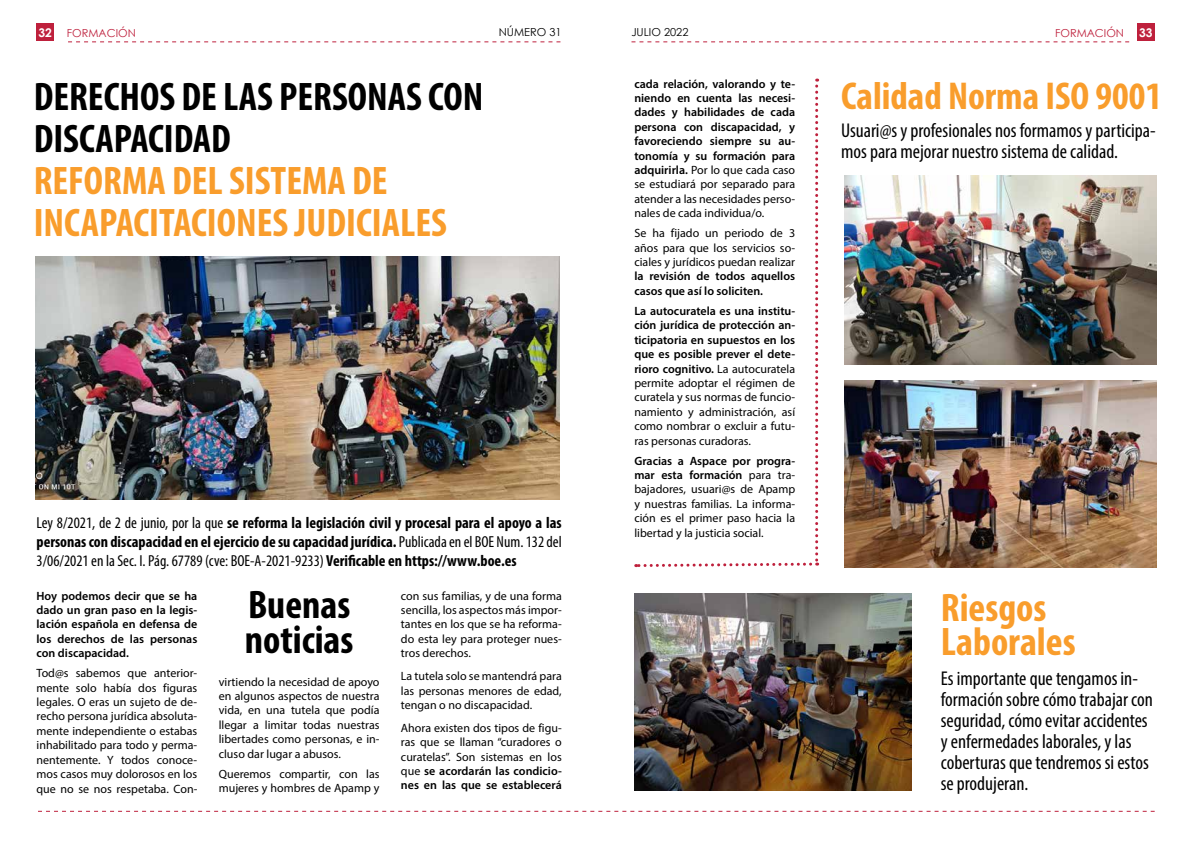
<style>
.page{position:relative;width:1191px;height:842px;background:#fff}
.page>*{position:absolute;margin:0;border:0;box-sizing:border-box;transform-origin:0 0}
.t1{font:700 condensed 40px/42px "Myriad Pro";color:#f99d2c}
.t2{font:700 condensed 40px/42px "Myriad Pro";color:#000}
.t3{font:700 condensed 39px "Myriad Pro";color:#f99d2c}
.t4{font:condensed 20px/21px "Myriad Pro";color:#000}
.t5{font:700 condensed 16px/19px "Myriad Pro";color:#000;text-align:justify}
.t6{font:12px/14.4px "Myriad Pro";color:#000;text-align:justify}
.t7{font:600 12px/14.4px "Myriad Pro";color:#000;text-align:justify}
.t8{font:700 12px "Century Gothic";color:#fff}
.t9{font:11px "Century Gothic";color:#be203c}
.t10{font:11px "Century Gothic";color:#000}
.s1{font-weight:400}
.s2{font-weight:600}
</style>
<div class="page">
<svg style="left:38px;top:811px;width:1116px;height:1px"></svg>
<svg style="left:68px;top:41px;width:492px;height:1px"></svg>
<svg style="left:631px;top:41px;width:498px;height:1px"></svg>
<div style="left:36px;top:23px;width:18px;height:18px;background:#be203c"></div>
<div style="left:1137px;top:23px;width:17px;height:18px;background:#be203c"></div>
<img style="left:36px;top:257px;width:523px;height:243px">
<svg style="left:636px;top:79px;width:182px;height:489px"></svg>
<img style="left:844px;top:175px;width:312px;height:189px">
<img style="left:844px;top:380px;width:312px;height:187px">
<img style="left:634px;top:594px;width:277px;height:196px">
<p class="t8" style="left:38px;top:23px;width:15px">32</p>
<p class="t9" style="left:67px;top:25px;width:70px">FORMACIÓN</p>
<p class="t10" style="left:499px;top:25px;width:64px">NÚMERO 31</p>
<p class="t10" style="left:631px;top:24px;width:59px">JULIO 2022</p>
<p class="t9" style="left:1055px;top:25px;width:70px">FORMACIÓN</p>
<p class="t8" style="left:1139px;top:23px;width:15px">33</p>
<p class="t7" style="left:634px;top:76px;width:162px">cada relación, valorando y te&shy;niendo en cuenta las necesi&shy;dades y habilidades de cada persona con discapacidad, y favoreciendo siempre su au&shy;tonomía y su formación para adquirirla. <span class="s1">Por lo que cada caso se estudiará por separado para atender a las necesidades perso&shy;nales de cada individua/o.</span></p>
<p class="t6" style="left:634px;top:226px;width:162px">Se ha fijado un periodo de 3 años para que los servicios so&shy;ciales y jurídicos puedan realizar</p>
<p class="t7" style="left:634px;top:269px;width:162px">la revisión de todos aquellos casos que así lo soliciten.</p>
<p class="t6" style="left:634px;top:303px;width:162px"><span class="s2">La autocuratela es una institu&shy;ción jurídica de protección an&shy;ticipatoria en supuestos en los que es posible prever el dete&shy;rioro cognitivo.</span> La autocuratela permite adoptar el régimen de curatela y sus normas de funcio&shy;namiento y administración, así como nombrar o excluir a futu&shy;ras personas curadoras.</p>
<p class="t6" style="left:634px;top:453px;width:162px"><span class="s2">Gracias a Aspace por progra&shy;mar esta formación</span> para tra&shy;bajadores, usuari@s de Apamp y nuestras familias. La informa&shy;ción es el primer paso hacia la libertad y la justicia social.</p>
<h2 class="t3" style="left:841px;top:72px;width:322px">Calidad Norma ISO 9001</h2>
<h1 class="t2" style="left:34px;top:75px;width:451px">DERECHOS DE LAS PERSONAS CON<br>DISCAPACIDAD</h1>
<h1 class="t1" style="left:34px;top:159px;width:414px">REFORMA DEL SISTEMA DE<br>INCAPACITACIONES JUDICIALES</h1>
<h3 class="t4" style="left:841px;top:119px;width:316px">Usuari@s y profesionales nos formamos y participa&shy;mos para mejorar nuestro sistema de calidad.</h3>
<p class="t5" style="left:37px;top:513px;width:526px"><span class="s1">Ley 8/2021, de 2 de junio, por la que</span> se reforma la legislación civil y procesal para el apoyo a las personas con discapacidad en el ejercicio de su capacidad jurídica. <span class="s1">Publicada en el BOE Num. 132 del 3/06/2021 en la Sec. I. Pág. 67789 (cve: BOE-A-2021-9233)</span> Verificable en https://www.boe.es</p>
<p class="t7" style="left:37px;top:588px;width:162px">Hoy podemos decir que se ha dado un gran paso en la legis&shy;lación española en defensa de los derechos de las personas con discapacidad.</p>
<p class="t6" style="left:37px;top:666px;width:162px">Tod@s sabemos que anterior&shy;mente solo había dos figuras legales. O eras un sujeto de de&shy;recho persona jurídica absoluta&shy;mente independiente o estabas inhabilitado para todo y perma&shy;nentemente. Y todos conoce&shy;mos casos muy dolorosos en los que no se nos respetaba. Con-</p>
<p class="t6" style="left:219px;top:674px;width:162px">virtiendo la necesidad de apoyo en algunos aspectos de nuestra vida, en una tutela que podía llegar a limitar todas nuestras libertades como personas, e in&shy;cluso dar lugar a abusos.</p>
<h1 class="t2" style="left:245px;top:586px;width:110px;line-height:34.8px">Buenas noticias</h1>
<h1 class="t1" style="left:940px;top:589px;width:136px;line-height:34.8px">Riesgos<br>Laborales</h1>
<p class="t6" style="left:401px;top:588px;width:162px">con sus familias, y de una forma sencilla, los aspectos más impor&shy;tantes en los que se ha reforma&shy;do esta ley para proteger nues&shy;tros derechos.</p>
<p class="t6" style="left:401px;top:669px;width:162px">La tutela solo se mantendrá para las personas menores de edad, tengan o no discapacidad.</p>
<p class="t6" style="left:401px;top:720px;width:162px">Ahora existen dos tipos de figu&shy;ras que se llaman “curadores o curatelas”. Son sistemas en los que <span class="s2">se acordarán las condicio&shy;nes en las que se establecerá</span></p>
<h3 class="t4" style="left:940px;top:667px;width:213px">Es importante que tengamos in&shy;formación sobre cómo trabajar con seguridad, cómo evitar accidentes y enfermedades laborales, y las coberturas que tendremos si estos se produjeran.</h3>
<p class="t6" style="left:219px;top:766px;width:162px">Queremos compartir, con las mujeres y hombres de Apamp y</p>
</div>
